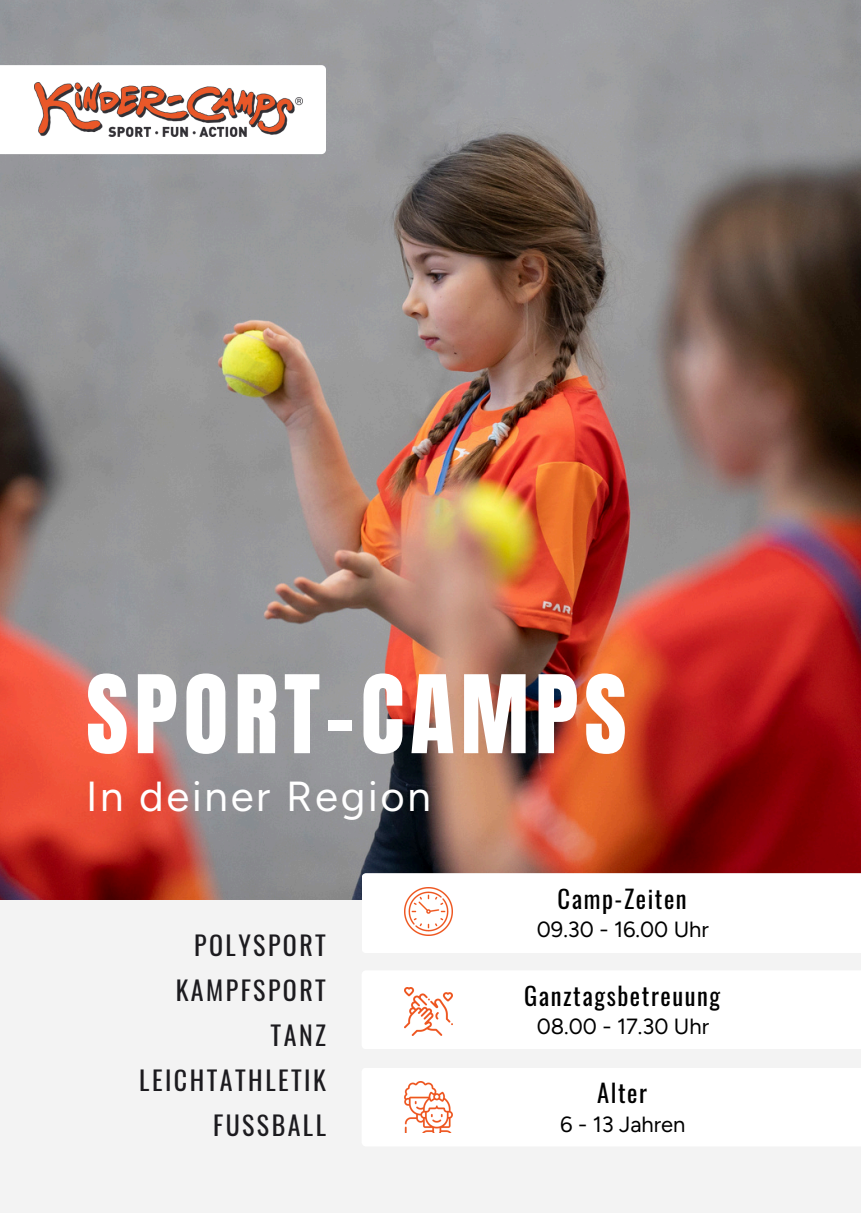
<style>
.page{position:relative;width:861px;height:1214px;background:#fff}
.page>*{position:absolute;margin:0;border:0;box-sizing:border-box;transform-origin:0 0}
.t1{font:92px "Anton";letter-spacing:.065em;color:#fff}
.t2{font:42px "Figtree";letter-spacing:.065em;color:#fff}
.t3{font:26px/45px "Oswald";letter-spacing:.095em;color:#1c1b1f;text-align:right}
.t4{font:24.6px "Oswald";letter-spacing:.065em;color:#000}
.t5{font:22px "Figtree";color:#000}
</style>
<div class="page">
<div style="left:0;top:0;width:860px;height:1212px;background:#f3f3f3"></div>
<img style="left:0;top:0;width:861px;height:899px">
<div style="left:0;top:65px;width:326px;height:89px;background:#fff"></div>
<img style="left:34px;top:83px;width:268px;height:53px">
<div style="left:362px;top:1067px;width:499px;height:79px;background:#fff"></div>
<img style="left:404px;top:1081px;width:48px;height:51px">
<div style="left:362px;top:970px;width:499px;height:79px;background:#fff"></div>
<img style="left:404px;top:987px;width:48px;height:48px">
<div style="left:362px;top:873px;width:499px;height:80px;background:#fff"></div>
<img style="left:404px;top:887px;width:48px;height:48px">
<h1 class="t1" style="left:86px;top:648px;width:542px">SPORT-CAMPS</h1>
<h2 class="t2" style="left:86px;top:771px;width:346px">In deiner Region</h2>
<p class="t3" style="left:139px;top:922px;width:188px">POLYSPORT<br>KAMPFSPORT<br>TANZ<br>LEICHTATHLETIK<br>FUSSBALL</p>
<p class="t4" style="left:558px;top:879px;width:131px">Camp-Zeiten</p>
<p class="t5" style="left:537px;top:916px;width:173px">09.30 - 16.00 Uhr</p>
<p class="t4" style="left:524px;top:976px;width:198px">Ganztagsbetreuung</p>
<p class="t5" style="left:537px;top:1013px;width:174px">08.00 - 17.30 Uhr</p>
<p class="t4" style="left:597px;top:1073px;width:51px">Alter</p>
<p class="t5" style="left:560px;top:1110px;width:127px">6 - 13 Jahren</p>
</div>
